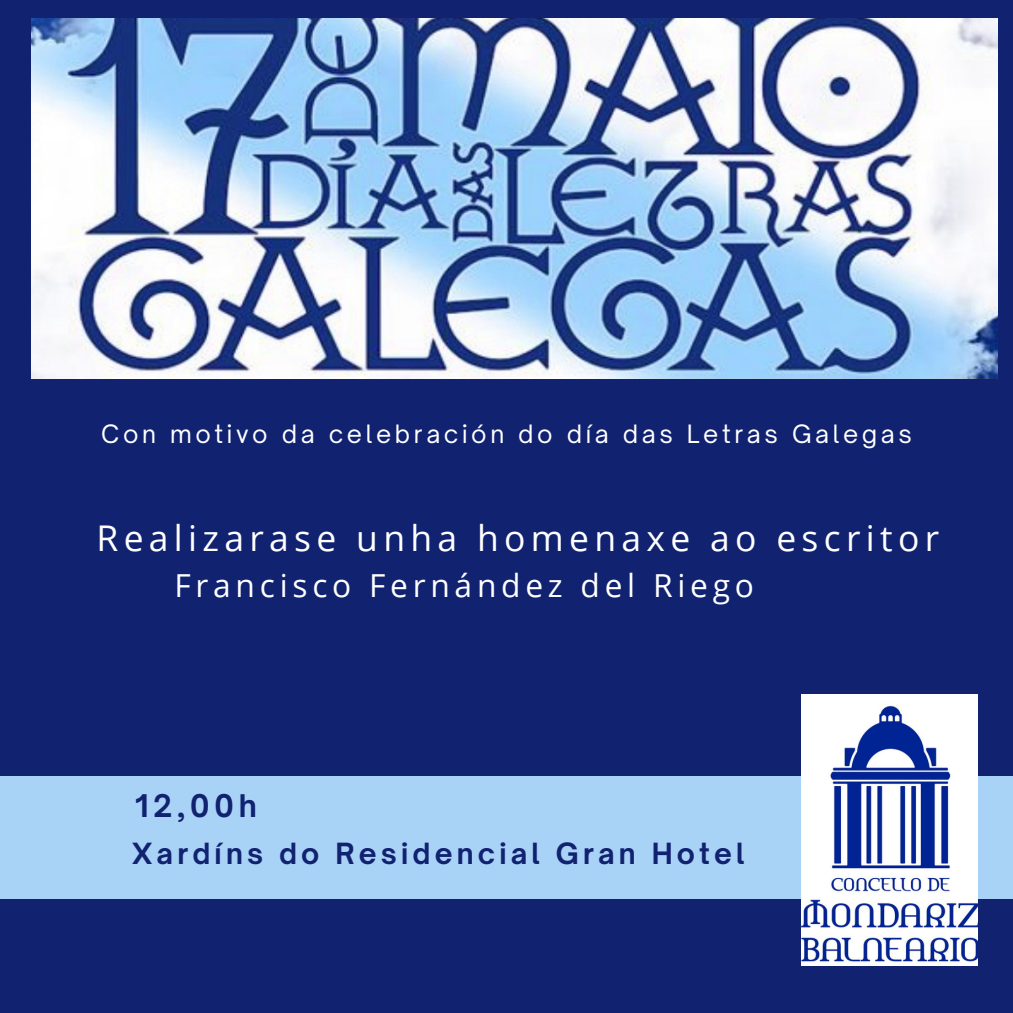
<style>
.page{position:relative;width:1013px;height:1013px;background:#fff}
.page>*{position:absolute;margin:0;border:0;box-sizing:border-box;transform-origin:0 0}
.t1{font:35.5px "Open Sans";letter-spacing:.15em;color:#fff}
.t2{font:31.75px "Open Sans";letter-spacing:.15em;color:#fff}
.t3{font:700 29.88px "Open Sauce One";color:#112271}
.t4{font:700 28px "Open Sauce One";letter-spacing:.15em;color:#112271}
.t5{font:24.25px "Open Sauce One";letter-spacing:.15em;color:#fff}
</style>
<div class="page">
<div style="left:0;top:0;width:1012px;height:1012px;background:#112271"></div>
<div style="left:0;top:777px;width:1012px;height:121px;background:#a9d2f7"></div>
<img style="left:31px;top:18px;width:966px;height:360px">
<img style="left:801px;top:695px;width:176px;height:270px">
<p class="t5" style="left:101px;top:419px;width:812px">Con motivo da celebración do día das Letras Galegas</p>
<p class="t1" style="left:96px;top:513px;width:844px">Realizarase unha homenaxe ao escritor</p>
<p class="t2" style="left:174px;top:563px;width:581px">Francisco Fernández del Riego</p>
<p class="t3" style="left:135px;top:787px;width:123px">12,00h</p>
<p class="t4" style="left:132px;top:836px;width:614px">Xardíns do Residencial Gran Hotel</p>
</div>
